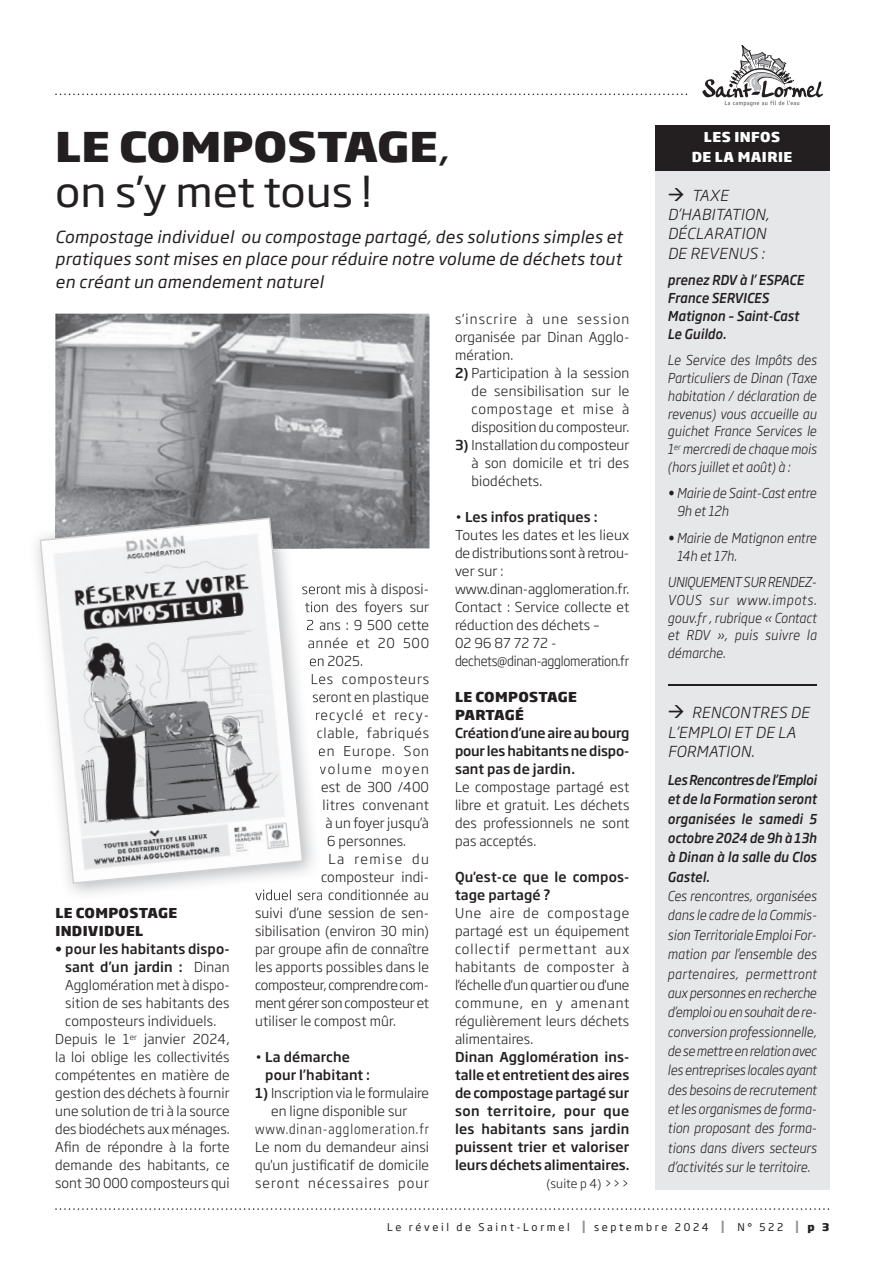
<style>
.page{position:relative;width:893px;height:1263px;background:#fff}
.page>*{position:absolute;margin:0;border:0;box-sizing:border-box;transform-origin:0 0}
.t1{font:40.5px/45px "Soho Gothic Pro";color:#231f20;scale:1.08 1}
.t2{font:italic 16.5px/22.5px "Soho Gothic Pro";letter-spacing:.02em;color:#231f20;text-align:justify}
.t3{font:italic 300 15px/19.4px "Soho Gothic Pro";letter-spacing:.025em;color:#231f20}
.t4{font:300 13.5px/18px "Soho Gothic Pro";letter-spacing:.01em;color:#231f20;text-align:justify}
.t5{font:italic 300 13.5px/19.4px "Soho Gothic Pro";letter-spacing:.01em;color:#231f20;text-align:justify;scale:.9 1}
.t6{font:500 13.5px/18px "Soho Gothic Pro";letter-spacing:.01em;color:#231f20}
.t7{font:italic 500 13.5px/19.4px "Soho Gothic Pro";letter-spacing:.01em;color:#231f20;scale:.9 1}
.t8{font:800 13.5px/18px "Soho Gothic Pro";letter-spacing:.025em;color:#231f20}
.t9{font:300 13.5px "Soho Gothic Pro";letter-spacing:.05em;color:#231f20}
.t10{font:300 13.5px "Soho Gothic Pro";letter-spacing:.075em;color:#231f20}
.t11{font:300 13.5px "Soho Gothic Pro";letter-spacing:-.02em;color:#231f20}
.t12{font:300 13.5px "Soho Gothic Pro";letter-spacing:-.015em;color:#231f20}
.t13{font:800 13.5px/19.4px "Soho Gothic Pro";letter-spacing:.035em;color:#fff;text-align:center}
.t14{font:300 13.5px "Soho Gothic Pro";letter-spacing:.03em;color:#231f20}
.t15{font:300 13.5px "Soho Gothic Pro";letter-spacing:.065em;color:#231f20}
.t16{font:300 13.5px "Soho Gothic Pro";letter-spacing:.12em;color:#231f20}
.t17{font:300 13.5px "Soho Gothic Pro";letter-spacing:.11em;color:#231f20}
.t18{font:300 12px "Soho Gothic Pro";letter-spacing:.01em;color:#231f20}
.t19{font:10.5px "Soho Gothic Pro";letter-spacing:.25em;color:#231f20}
.s1{font-weight:800}
.s2{font-weight:500}
.s3{font-weight:500;font-size:16.65px;color:#939598}
.s4{font-weight:300}
</style>
<div class="page">
<svg style="left:55px;top:1208px;width:774px;height:2px"></svg>
<svg style="left:702px;top:45px;width:121px;height:62px"></svg>
<svg style="left:55px;top:94px;width:632px;height:1px"></svg>
<img style="left:55px;top:314px;width:374px;height:234px">
<img style="left:36px;top:539px;width:285px;height:362px">
<img style="left:303px;top:584px;width:18px;height:13px">
<img style="left:305px;top:601px;width:16px;height:14px">
<img style="left:307px;top:620px;width:14px;height:10px">
<svg style="left:308px;top:638px;width:13px;height:10px"></svg>
<svg style="left:310px;top:656px;width:11px;height:10px"></svg>
<svg style="left:312px;top:674px;width:9px;height:49px"></svg>
<img style="left:317px;top:727px;width:4px;height:14px">
<svg style="left:319px;top:746px;width:2px;height:31px"></svg>
<img style="left:255px;top:890px;width:66px;height:10px">
<img style="left:55px;top:507px;width:266px;height:41px">
<svg style="left:40px;top:517px;width:263px;height:367px"></svg>
<div style="left:655px;top:128px;width:174px;height:1062px;background:#e6e7e9"></div>
<div style="left:655px;top:125px;width:174px;height:26px;background:#231f20"></div>
<div style="left:655px;top:145px;width:174px;height:25px;background:#231f20"></div>
<hr style="left:668px;top:685px;width:148px;height:1px;background:#231f20">
<h1 class="t1" style="left:55px;top:123px;width:367px"><span class="s1">LE COMPOSTAGE</span>, on s’y met tous !</h1>
<p class="t2" style="left:55px;top:224px;width:568px">Compostage individuel ou compostage partagé, des solutions simples et pratiques sont mises en place pour réduire notre volume de déchets tout en créant un amendement naturel</p>
<p class="t13" style="left:692px;top:127px;width:102px">LES INFOS<br>DE LA MAIRIE</p>
<p class="t3" style="left:668px;top:184px;width:103px">→ TAXE<br>D’HABITATION,<br>DÉCLARATION<br>DE REVENUS :</p>
<p class="t7" style="left:668px;top:270px;width:153px;line-height:17.9px">prenez RDV à l’ ESPACE<br>France SERVICES<br>Matignon – Saint-Cast<br>Le Guildo.</p>
<p class="t5" style="left:668px;top:350px;width:167px;line-height:17.9px">Le Service des Impôts des Particuliers de Dinan (Taxe habitation / déclaration de revenus) vous accueille au guichet France Services le 1<sup>er</sup> mercredi de chaque mois (hors juillet et août) à :</p>
<p class="t5" style="left:677px;top:484px;width:157px;line-height:17.9px;text-indent:-9px">• Mairie de Saint-Cast entre<br>9h et 12h</p>
<p class="t5" style="left:677px;top:528px;width:157px;line-height:17.9px;text-indent:-9px">• Mairie de Matignon entre<br>14h et 17h.</p>
<p class="t5" style="left:668px;top:572px;width:167px;line-height:17.9px">UNIQUEMENT SUR RENDEZ-VOUS sur www.impots. gouv.fr , rubrique « Contact et RDV », puis suivre la démarche.</p>
<p class="t4" style="left:455px;top:309px;width:176px">s'inscrire à une session organisée par Dinan Agglo&shy;mération.</p>
<p class="t4" style="left:471px;top:363px;width:159px;text-indent:-17px"><span class="s2">2)</span> Participation à la session de sensibilisation sur le compostage et mise à disposition du composteur.</p>
<p class="t4" style="left:472px;top:435px;width:159px;text-indent:-17px"><span class="s2">3)</span> Installation du composteur à son domicile et tri des biodéchets.</p>
<p class="t4" style="left:455px;top:507px;width:176px;text-align:left">• <span class="s2">Les infos pratiques :<br></span>Toutes les dates et les lieux de distributions sont à retrou&shy;ver sur : www.dinan-agglomeration.fr.<br>Contact : Service collecte et réduction des déchets –<br>02 96 87 72 72 - dechets@dinan-agglomeration.fr</p>
<p class="t8" style="left:455px;top:687px;width:123px">LE COMPOSTAGE<br>PARTAGÉ</p>
<p class="t6" style="left:455px;top:723px;width:176px;text-align:justify">Création d’une aire au bourg pour les habitants ne dispo&shy;sant pas de jardin.</p>
<p class="t4" style="left:455px;top:777px;width:176px">Le compostage partagé est libre et gratuit. Les déchets des professionnels ne sont pas acceptés.</p>
<p class="t6" style="left:455px;top:867px;width:176px">Qu'est-ce que le compos&shy;tage partagé ?</p>
<p class="t4" style="left:455px;top:903px;width:176px">Une aire de compostage partagé est un équipement collectif permettant aux habitants de composter à l'échelle d'un quartier ou d'une commune, en y amenant régulièrement leurs déchets alimentaires.</p>
<p class="t6" style="left:455px;top:1047px;width:176px;text-align:justify">Dinan Agglomération ins&shy;talle et entretient des aires de compostage partagé sur son territoire, pour que les habitants sans jardin puissent trier et valoriser leurs déchets alimentaires.</p>
<p class="t18" style="left:546px;top:1174px;width:84px">(suite p 4) &gt;&gt;&gt;</p>
<p class="t19" style="left:387px;top:1219px;width:443px">Le réveil de Saint-Lormel <span class="s3">I</span> septembre 2024 <span class="s3">I</span> N° 522 <span class="s3">I</span> <span class="s1">p 3</span></p>
<p class="t4" style="left:302px;top:579px;width:129px">seront mis à disposi-</p>
<p class="t4" style="left:305px;top:597px;width:126px">tion des foyers sur</p>
<p class="t4" style="left:306px;top:615px;width:125px">2 ans : 9 500 cette</p>
<p class="t9" style="left:308px;top:632px;width:123px">année et 20 500</p>
<p class="t4" style="left:309px;top:651px;width:55px">en 2025.</p>
<p class="t15" style="left:311px;top:668px;width:120px">Les composteurs</p>
<p class="t4" style="left:312px;top:687px;width:118px">seront en plastique</p>
<p class="t10" style="left:315px;top:704px;width:116px">recyclé et recy-</p>
<p class="t9" style="left:317px;top:722px;width:114px">clable, fabriqués</p>
<p class="t10" style="left:318px;top:740px;width:112px">en Europe. Son</p>
<p class="t16" style="left:320px;top:758px;width:111px">volume moyen</p>
<p class="t4" style="left:321px;top:777px;width:109px">est de 300 /400</p>
<p class="t14" style="left:323px;top:794px;width:108px">litres convenant</p>
<p class="t4" style="left:326px;top:813px;width:105px">à un foyer jusqu’à</p>
<p class="t4" style="left:327px;top:831px;width:81px">6 personnes.</p>
<p class="t17" style="left:329px;top:848px;width:102px">La remise du</p>
<p class="t4" style="left:321px;top:867px;width:110px">composteur indi-</p>
<p class="t4" style="left:255px;top:885px;width:176px">viduel sera conditionnée au</p>
<p class="t4" style="left:255px;top:903px;width:175px">suivi d’une session de sen-</p>
<p class="t4" style="left:255px;top:921px;width:176px">sibilisation (environ 30 min)</p>
<p class="t4" style="left:255px;top:939px;width:176px">par groupe afin de connaître</p>
<p class="t4" style="left:255px;top:957px;width:175px">les apports possibles dans le</p>
<p class="t11" style="left:255px;top:974px;width:175px">composteur, comprendre com-</p>
<p class="t12" style="left:255px;top:992px;width:175px">ment gérer son composteur et</p>
<p class="t4" style="left:255px;top:1011px;width:142px">utiliser le compost mûr.</p>
<p class="t6" style="left:265px;top:1047px;width:106px;text-indent:-10px"><span class="s4">•</span> La démarche pour l’habitant :</p>
<p class="t4" style="left:255px;top:1083px;width:176px;text-align:center"><span class="s2">1)</span> Inscription via le formulaire en ligne disponible sur www.dinan-agglomeration.fr<br>Le nom du demandeur ainsi qu'un justificatif de domicile seront nécessaires pour</p>
<p class="t3" style="left:668px;top:702px;width:143px">→ RENCONTRES DE<br>L’EMPLOI ET DE LA<br>FORMATION.</p>
<p class="t7" style="left:668px;top:769px;width:167px;text-align:justify">Les Rencontres de l’Emploi et de la Formation seront organisées le samedi 5 octobre 2024 de 9h à 13h à Dinan à la salle du Clos Gastel.</p>
<p class="t5" style="left:668px;top:885px;width:167px">Ces rencontres, organisées dans le cadre de la Commis&shy;sion Territoriale Emploi For&shy;mation par l’ensemble des partenaires, permettront aux personnes en recherche d’emploi ou en souhait de re&shy;conversion professionnelle, de se mettre en relation avec les entreprises locales ayant des besoins de recrutement et les organismes de forma&shy;tion proposant des forma&shy;tions dans divers secteurs d’activités sur le territoire.</p>
<p class="t8" style="left:55px;top:903px;width:123px">LE COMPOSTAGE<br>INDIVIDUEL</p>
<p class="t6" style="left:55px;top:939px;width:176px">• pour les habitants dispo-</p>
<p class="t6" style="left:65px;top:957px;width:166px">sant d’un jardin : <span class="s4">Dinan</span></p>
<p class="t4" style="left:65px;top:975px;width:166px">Agglomération met à dispo-</p>
<p class="t4" style="left:65px;top:993px;width:166px">sition de ses habitants des</p>
<p class="t4" style="left:65px;top:1011px;width:153px">composteurs individuels.</p>
<p class="t4" style="left:55px;top:1029px;width:176px">Depuis le 1<sup>er</sup> janvier 2024,</p>
<p class="t4" style="left:55px;top:1047px;width:176px">la loi oblige les collectivités</p>
<p class="t4" style="left:55px;top:1065px;width:176px">compétentes en matière de</p>
<p class="t4" style="left:55px;top:1083px;width:176px">gestion des déchets à fournir</p>
<p class="t4" style="left:55px;top:1101px;width:176px">une solution de tri à la source</p>
<p class="t4" style="left:55px;top:1119px;width:176px">des biodéchets aux ménages.</p>
<p class="t4" style="left:55px;top:1137px;width:176px">Afin de répondre à la forte</p>
<p class="t4" style="left:55px;top:1155px;width:176px">demande des habitants, ce</p>
<p class="t4" style="left:55px;top:1173px;width:176px">sont 30 000 composteurs qui</p>
</div>
